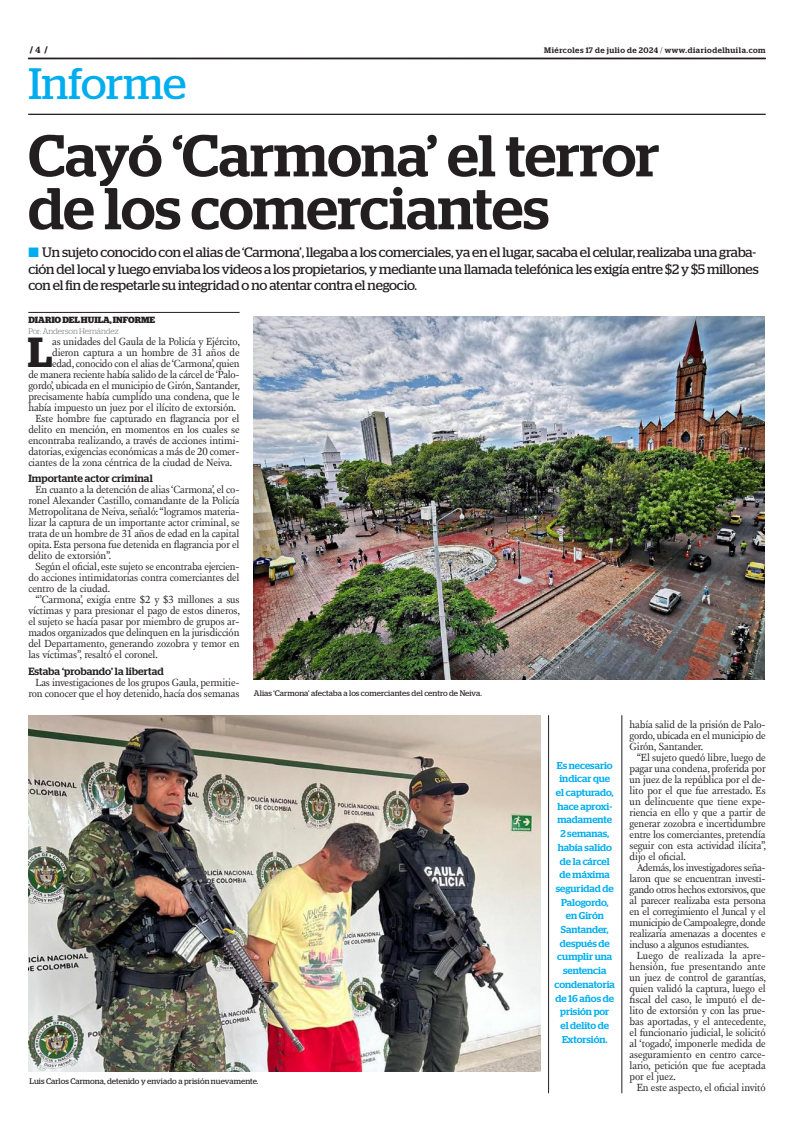
<style>
.page{position:relative;width:801px;height:1134px;background:#fff}
.page>*{position:absolute;margin:0;border:0;box-sizing:border-box;transform-origin:0 0}
.TITULO{font:500 58.9px "Stag";letter-spacing:-.005em;color:#231f20}
.t1{font:43.9px "Stag";letter-spacing:-.005em;color:#00aeef}
.TEXTO_UNO{font:600 42px "Stag";color:#231f20}
.SUMARIO{font:13.7px/16.5px "Stag";letter-spacing:-.015em;color:#231f20}
.TEXTO{font:10.6px/11px "New Fournier BP";letter-spacing:-.015em;color:#231f20;text-align:justify}
.TEXTO_UNO-2{font:10.6px "New Fournier BP";letter-spacing:-.02em;color:#231f20}
.INTERTITULO{font:500 10.5px "Stag";letter-spacing:.01em;color:#231f20}
.DESTACADO_AZUL{font:500 10px/13.7px "Stag";letter-spacing:-.005em;color:#00aeef;text-align:center}
.CREDITO_1{font:700 9px "Stag";color:#231f20}
.PIE_DE_FOTO{font:8px "Stag";letter-spacing:.005em;color:#231f20}
.t2{font:500 8px "Stag";letter-spacing:.06em;color:#231f20}
.CREDITO_2{font:300 8px "Stag";letter-spacing:-.005em;color:#6c6d70}
.s1{font-weight:500}
.s2{font-weight:300}
.s3{color:#00aeef}
</style>
<div class="page">
<svg style="left:28px;top:58px;width:737px;height:1px"></svg>
<hr style="left:28px;top:114px;width:737px;height:1px;background:#231f20">
<img style="left:254px;top:316px;width:510px;height:363px">
<img style="left:28px;top:715px;width:512px;height:356px">
<hr style="left:28px;top:312px;width:212px;height:1px;background:#231f20">
<hr style="left:548px;top:715px;width:1px;height:378px;background:#231f20">
<hr style="left:621px;top:715px;width:1px;height:378px;background:#231f20">
<p class="CREDITO_1" style="left:30px;top:45px;width:19px">/ <span class="s1">4</span> /</p>
<p class="t2" style="left:544px;top:45px;width:223px">Miércoles 17 de julio de 2024 <span class="s2">/</span> www.diariodelhuila.com</p>
<p class="t1" style="left:28px;top:58px;width:159px">Informe</p>
<p class="TITULO" style="left:28px;top:121px;width:632px">Cayó ‘Carmona’ el terror</p>
<p class="TITULO" style="left:28px;top:174px;width:522px">de los comerciantes</p>
<p class="SUMARIO" style="left:28px;top:244px;width:732px"><span class="s3">■</span> Un sujeto conocido con el alias de ‘Carmona’, llegaba a los comerciales, ya en el lugar, sacaba el celular, realizaba una graba&shy;ción del local y luego enviaba los videos a los propietarios, y mediante una llamada telefónica les exigía entre $2 y $5 millones con el fin de respetarle su integridad o no atentar contra el negocio.</p>
<p class="CREDITO_1" style="left:28px;top:314px;width:128px">DIARIO DEL HUILA, INFORME</p>
<p class="CREDITO_2" style="left:28px;top:326px;width:92px">Por: Anderson Hernández</p>
<p class="TEXTO_UNO" style="left:28px;top:327px;width:26px">L</p>
<p class="TEXTO_UNO-2" style="left:52px;top:334px;width:189px">as unidades del Gaula de la Policía y Ejército,</p>
<p class="TEXTO_UNO-2" style="left:52px;top:345px;width:189px">dieron captura a un hombre de 31 años de</p>
<p class="TEXTO_UNO-2" style="left:52px;top:356px;width:189px">edad, conocido con el alias de ‘Carmona’, quien</p>
<p class="TEXTO_UNO-2" style="left:28px;top:367px;width:213px">de manera reciente había salido de la cárcel de ‘Palo-</p>
<p class="TEXTO_UNO-2" style="left:28px;top:378px;width:213px">gordo’, ubicada en el municipio de Girón, Santander,</p>
<p class="TEXTO_UNO-2" style="left:28px;top:389px;width:213px">precisamente había cumplido una condena, que le</p>
<p class="TEXTO_UNO-2" style="left:28px;top:400px;width:209px">había impuesto un juez por el ilícito de extorsión.</p>
<p class="TEXTO" style="left:28px;top:412px;width:213px;text-indent:7px">Este hombre fue capturado en flagrancia por el delito en mención, en momentos en los cuales se encontraba realizando, a través de acciones intimi&shy;datorias, exigencias económicas a más de 20 comer&shy;ciantes de la zona céntrica de la ciudad de Neiva.</p>
<p class="INTERTITULO" style="left:28px;top:472px;width:126px">Importante actor criminal</p>
<p class="TEXTO" style="left:28px;top:484px;width:213px;text-indent:7px">En cuanto a la detención de alias ‘Carmona’, el co&shy;ronel Alexander Castillo, comandante de la Policía Metropolitana de Neiva, señaló: “logramos materia&shy;lizar la captura de un importante actor criminal, se trata de un hombre de 31 años de edad en la capital opita. Esta persona fue detenida en flagrancia por el delito de extorsión”.</p>
<p class="TEXTO" style="left:28px;top:561px;width:213px;text-indent:7px">Según el oficial, este sujeto se encontraba ejercien&shy;do acciones intimidatorias contra comerciantes del centro de la ciudad.</p>
<p class="TEXTO" style="left:28px;top:594px;width:213px;text-indent:7px">“’Carmona’, exigía entre $2 y $3 millones a sus víctimas y para presionar el pago de estos dineros, el sujeto se hacía pasar por miembro de grupos ar&shy;mados organizados que delinquen en la jurisdicción del Departamento, generando zozobra y temor en las víctimas”, resaltó el coronel.</p>
<p class="INTERTITULO" style="left:28px;top:665px;width:137px">Estaba ‘probando’ la libertad</p>
<p class="TEXTO" style="left:28px;top:677px;width:213px;text-align:right">Las investigaciones de los grupos Gaula, permitie&shy;ron conocer que el hoy detenido, hacía dos semanas</p>
<p class="PIE_DE_FOTO" style="left:254px;top:689px;width:229px">Alias ‘Carmona’ afectaba a los comerciantes del centro de Neiva.</p>
<p class="PIE_DE_FOTO" style="left:29px;top:1076px;width:230px">Luis Carlos Carmona, detenido y enviado a prisión nuevamente.</p>
<p class="DESTACADO_AZUL" style="left:554px;top:758px;width:62px">Es necesario indicar que el capturado, hace aproxi&shy;madamente<br>2 semanas, había salido de la cárcel de máxima seguridad de<br>Palogordo, en Girón<br>Santander, después de cumplir una sentencia condenatoria de 16 años de prisión por<br>el delito de<br>Extorsión.</p>
<p class="TEXTO" style="left:629px;top:719px;width:138px">había salid de la prisión de Palo&shy;gordo, ubicada en el municipio de Girón, Santander.</p>
<p class="TEXTO" style="left:629px;top:752px;width:138px;text-indent:7px">“El sujeto quedó libre, luego de pagar una condena, proferida por un juez de la república por el de&shy;lito por el que fue arrestado. Es un delincuente que tiene expe&shy;riencia en ello y que a partir de generar zozobra e incertidumbre entre los comerciantes, pretendía seguir con esta actividad ilícita”, dijo el oficial.</p>
<p class="TEXTO" style="left:629px;top:862px;width:138px;text-indent:7px">Además, los investigadores seña&shy;laron que se encuentran investi&shy;gando otros hechos extorsivos, que al parecer realizaba esta persona en el corregimiento el Juncal y el municipio de Campoalegre, donde realizaría amenazas a docentes e incluso a algunos estudiantes.</p>
<p class="TEXTO" style="left:629px;top:950px;width:138px;text-indent:7px">Luego de realizada la apre&shy;hensión, fue presentando ante un juez de control de garantías, quien validó la captura, luego el fiscal del caso, le imputó el de&shy;lito de extorsión y con las prue&shy;bas aportadas, y el antecedente, el funcionario judicial, le solicitó al ‘togado’, imponerle medida de aseguramiento en centro carce&shy;lario, petición que fue aceptada por el juez.</p>
<p class="TEXTO" style="left:637px;top:1082px;width:130px">En este aspecto, el oficial invitó</p>
</div>
